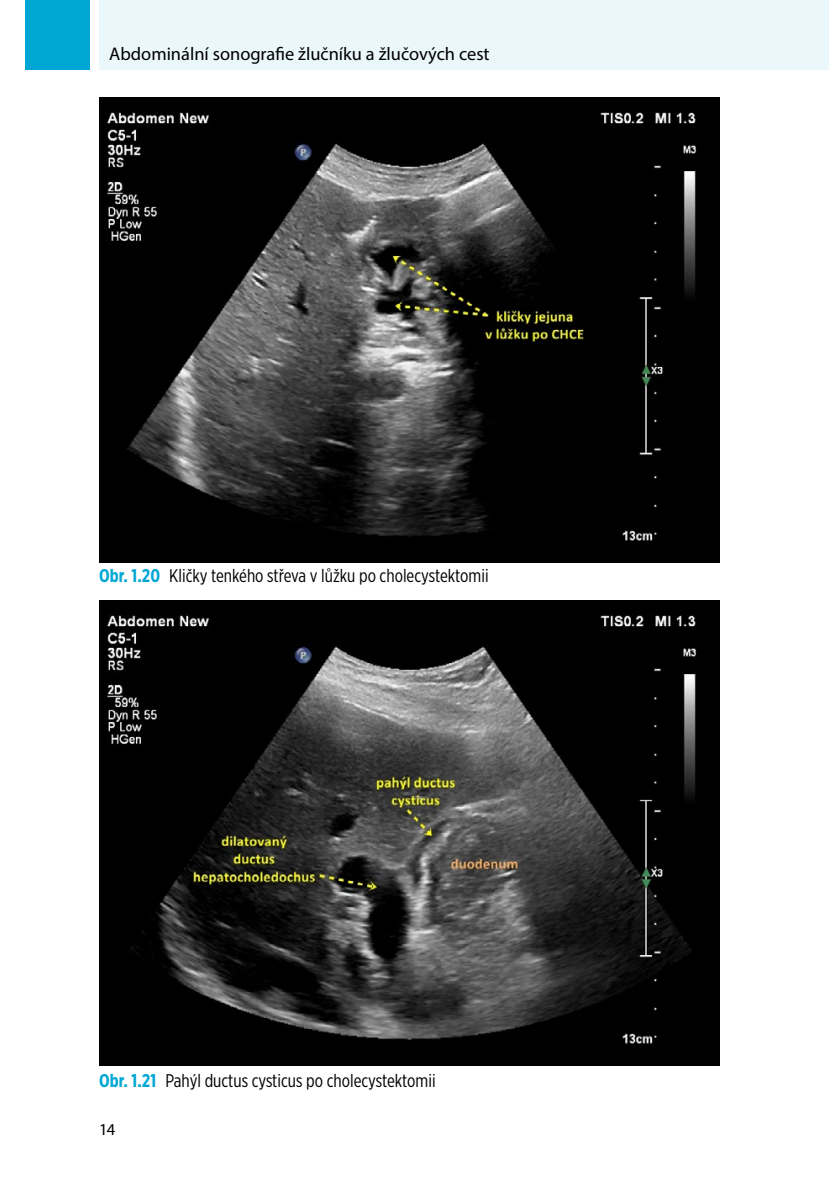
<style>
.page{position:relative;width:829px;height:1191px;background:#fff}
.page>*{position:absolute;margin:0;border:0;box-sizing:border-box;transform-origin:0 0}
.t1{font:18.38px "Gotham X Narrow";color:#000}
.t2{font:18.38px "Myriad Pro";color:#000}
.t3{font:16.62px "Myriad Pro";color:#000}
.s1{font-weight:700;color:#00a7d4}
</style>
<div class="page">
<div style="left:25px;top:0;width:64px;height:69px;background:#00a7d4"></div>
<div style="left:99px;top:0;width:729px;height:69px;background:#eaf7fb"></div>
<hr style="left:828px;top:0;width:1px;height:69px;background:#eaf7fb">
<img style="left:99px;top:98px;width:620px;height:465px">
<img style="left:99px;top:600px;width:620px;height:465px">
<p class="t2" style="left:109px;top:42px;width:382px">Abdominální sonografie žlučníku a žlučových cest</p>
<p class="t1" style="left:99px;top:565px;width:391px"><span class="s1">Obr. 1.20</span> Kličky tenkého střeva v lůžku po cholecystektomii</p>
<p class="t1" style="left:99px;top:1069px;width:338px"><span class="s1">Obr. 1.21</span> Pahýl ductus cysticus po cholecystektomii</p>
<p class="t3" style="left:99px;top:1119px;width:18px">14</p>
</div>
